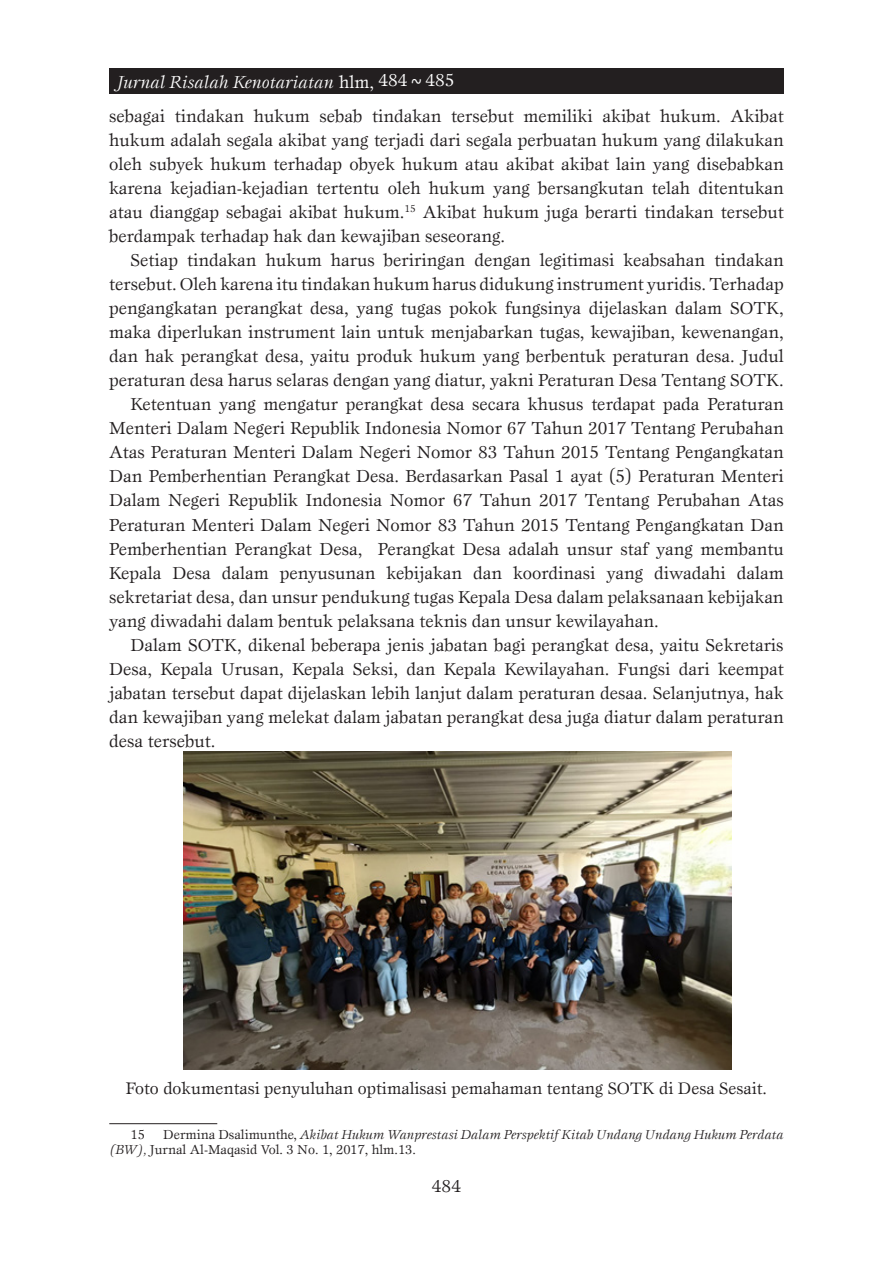
<style>
.page{position:relative;width:893px;height:1263px;background:#fff}
.page>*{position:absolute;margin:0;border:0;box-sizing:border-box;transform-origin:0 0}
.MATERI{font:18px/24px "Esprit LT";color:#231f20;text-align:justify}
.t1{font:italic 18px "Esprit LT";color:#fff}
.t2{font:18px "Esprit LT";color:#fff}
.KET_gambar{font:17.25px "Esprit LT";color:#231f20}
.FOTNOTE{font:italic 13.5px/15px "Esprit LT";color:#231f20}
.FOTNOTE-2{font:13.5px "Esprit LT";color:#231f20}
.s1{font-style:normal}
</style>
<div class="page">
<div style="left:109px;top:68px;width:675px;height:26px;background:#231f20"></div>
<img style="left:183px;top:751px;width:549px;height:318px">
<hr style="left:109px;top:1123px;width:108px;height:1px;background:#231f20">
<p class="t2" style="left:378px;top:69px;width:77px">484~485</p>
<p class="MATERI" style="left:109px;top:104px;width:676px">sebagai tindakan hukum sebab tindakan tersebut memiliki akibat hukum. Akibat hukum adalah segala akibat yang terjadi dari segala perbuatan hukum yang dilakukan oleh subyek hukum terhadap obyek hukum atau akibat akibat lain yang disebabkan karena kejadian-kejadian tertentu oleh hukum yang bersangkutan telah ditentukan atau dianggap sebagai akibat hukum.<sup>15</sup> Akibat hukum juga berarti tindakan tersebut berdampak terhadap hak dan kewajiban seseorang.</p>
<p class="MATERI" style="left:109px;top:248px;width:676px;text-indent:21px">Setiap tindakan hukum harus beriringan dengan legitimasi keabsahan tindakan tersebut. Oleh karena itu tindakan hukum harus didukung instrument yuridis. Terhadap pengangkatan perangkat desa, yang tugas pokok fungsinya dijelaskan dalam SOTK, maka diperlukan instrument lain untuk menjabarkan tugas, kewajiban, kewenangan, dan hak perangkat desa, yaitu produk hukum yang berbentuk peraturan desa. Judul peraturan desa harus selaras dengan yang diatur, yakni Peraturan Desa Tentang SOTK.</p>
<p class="MATERI" style="left:109px;top:392px;width:676px;text-indent:21px">Ketentuan yang mengatur perangkat desa secara khusus terdapat pada Peraturan Menteri Dalam Negeri Republik Indonesia Nomor 67 Tahun 2017 Tentang Perubahan Atas Peraturan Menteri Dalam Negeri Nomor 83 Tahun 2015 Tentang Pengangkatan Dan Pemberhentian Perangkat Desa. Berdasarkan Pasal 1 ayat (5) Peraturan Menteri Dalam Negeri Republik Indonesia Nomor 67 Tahun 2017 Tentang Perubahan Atas Peraturan Menteri Dalam Negeri Nomor 83 Tahun 2015 Tentang Pengangkatan Dan Pemberhentian Perangkat Desa, Perangkat Desa adalah unsur staf yang membantu Kepala Desa dalam penyusunan kebijakan dan koordinasi yang diwadahi dalam sekretariat desa, dan unsur pendukung tugas Kepala Desa dalam pelaksanaan kebijakan yang diwadahi dalam bentuk pelaksana teknis dan unsur kewilayahan.</p>
<p class="MATERI" style="left:109px;top:632px;width:676px;text-indent:21px">Dalam SOTK, dikenal beberapa jenis jabatan bagi perangkat desa, yaitu Sekretaris Desa, Kepala Urusan, Kepala Seksi, dan Kepala Kewilayahan. Fungsi dari keempat jabatan tersebut dapat dijelaskan lebih lanjut dalam peraturan desaa. Selanjutnya, hak dan kewajiban yang melekat dalam jabatan perangkat desa juga diatur dalam peraturan desa tersebut.</p>
<p class="t1" style="left:117px;top:71px;width:258px">Jurnal Risalah Kenotariatan <span class="s1">hlm,</span></p>
<p class="KET_gambar" style="left:126px;top:1077px;width:642px">Foto dokumentasi penyuluhan optimalisasi pemahaman tentang SOTK di Desa Sesait.</p>
<p class="FOTNOTE-2" style="left:131px;top:1126px;width:16px">15</p>
<p class="FOTNOTE" style="left:109px;top:1127px;width:676px;text-indent:54px"><span class="s1">Dermina Dsalimunthe,</span> Akibat Hukum Wanprestasi Dalam Perspektif Kitab Undang Undang Hukum Perdata (BW), <span class="s1">Jurnal Al-Maqasid Vol. 3 No. 1, 2017, hlm.13.</span></p>
<p class="MATERI" style="left:432px;top:1174px;width:30px">484</p>
</div>
